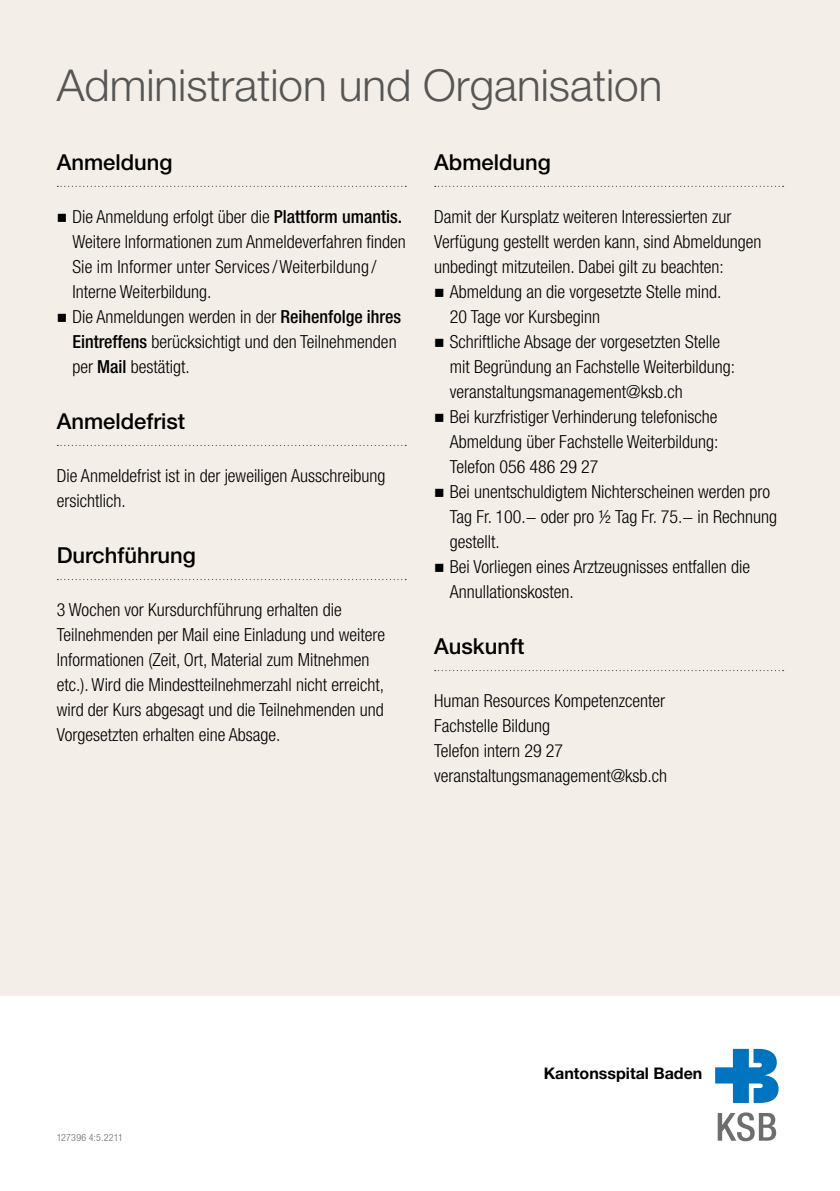
<style>
.page{position:relative;width:840px;height:1191px;background:#fff}
.page>*{position:absolute;margin:0;border:0;box-sizing:border-box;transform-origin:0 0}
.t1{font:300 44px "Helvetica Neue LT Std";color:#565655}
.t2{font:500 22px "Helvetica Neue LT Std";color:#000}
.t3{font:300 condensed 18px/25px "Helvetica Neue LT Std";color:#000}
.t4{font:700 16px "Helvetica Neue LT Std";color:#000}
.t5{font:300 condensed 10px "Helvetica Neue LT Std";letter-spacing:.02em;color:#6e6e6e}
.s1{font-weight:500}
</style>
<div class="page">
<img style="left:839px;top:0;width:1px;height:995px">
<div style="left:0;top:0;width:839px;height:995px;background:#f4eee8"></div>
<svg style="left:715px;top:1048px;width:63px;height:55px"></svg>
<svg style="left:717px;top:1112px;width:58px;height:29px"></svg>
<svg style="left:57px;top:186px;width:349px;height:1px"></svg>
<svg style="left:57px;top:445px;width:349px;height:1px"></svg>
<svg style="left:57px;top:579px;width:349px;height:1px"></svg>
<svg style="left:434px;top:186px;width:349px;height:1px"></svg>
<svg style="left:434px;top:670px;width:349px;height:1px"></svg>
<h1 class="t1" style="left:57px;top:59px;width:606px">Administration und Organisation</h1>
<p class="t2" style="left:57px;top:149px;width:117px">Anmeldung</p>
<p class="t3" style="left:72px;top:204px;width:335px">Die Anmeldung erfolgt über die <span class="s1">Plattform umantis.<br></span>Weitere Informationen zum Anmeldeverfahren finden Sie im Informer unter Services/Weiterbildung / Interne Weiterbildung.<br>Die Anmeldungen werden in der <span class="s1">Reihenfolge ihres Eintreffens</span> berücksichtigt und den Teilnehmenden per <span class="s1">Mail</span> bestätigt.</p>
<p class="t2" style="left:57px;top:408px;width:130px">Anmeldefrist</p>
<p class="t3" style="left:57px;top:463px;width:330px">Die Anmeldefrist ist in der jeweiligen Ausschreibung ersichtlich.</p>
<p class="t2" style="left:57px;top:542px;width:140px">Durchführung</p>
<p class="t3" style="left:57px;top:597px;width:330px">3 Wochen vor Kursdurchführung erhalten die Teilnehmenden per Mail eine Einladung und weitere Informationen (Zeit, Ort, Material zum Mitnehmen etc.). Wird die Mindestteilnehmerzahl nicht erreicht, wird der Kurs abgesagt und die Teilnehmenden und Vorgesetzten erhalten eine Absage.</p>
<p class="t2" style="left:434px;top:149px;width:118px">Abmeldung</p>
<p class="t3" style="left:434px;top:204px;width:299px">Damit der Kursplatz weiteren Interessierten zur</p>
<p class="t3" style="left:434px;top:229px;width:328px">Verfügung gestellt werden kann, sind Abmeldungen</p>
<p class="t3" style="left:434px;top:254px;width:291px">unbedingt mitzuteilen. Dabei gilt zu beachten:</p>
<p class="t3" style="left:449px;top:279px;width:273px">Abmeldung an die vorgesetzte Stelle mind.</p>
<p class="t3" style="left:449px;top:304px;width:152px">20 Tage vor Kursbeginn</p>
<p class="t3" style="left:449px;top:329px;width:272px">Schriftliche Absage der vorgesetzten Stelle</p>
<p class="t3" style="left:449px;top:354px;width:287px">mit Begründung an Fachstelle Weiterbildung:</p>
<p class="t3" style="left:449px;top:379px;width:234px">veranstaltungsmanagement@ksb.ch</p>
<p class="t3" style="left:449px;top:404px;width:269px">Bei kurzfristiger Verhinderung telefonische</p>
<p class="t3" style="left:449px;top:429px;width:270px">Abmeldung über Fachstelle Weiterbildung:</p>
<p class="t3" style="left:449px;top:454px;width:150px">Telefon 056 486 29 27</p>
<p class="t3" style="left:449px;top:479px;width:322px">Bei unentschuldigtem Nichterscheinen werden pro</p>
<p class="t3" style="left:449px;top:504px;width:328px">Tag Fr. 100.− oder pro ½ Tag Fr. 75.− in Rechnung</p>
<p class="t3" style="left:449px;top:529px;width:51px">gestellt.</p>
<p class="t3" style="left:449px;top:554px;width:301px">Bei Vorliegen eines Arztzeugnisses entfallen die</p>
<p class="t3" style="left:449px;top:579px;width:125px">Annullationskosten.</p>
<p class="t2" style="left:434px;top:633px;width:92px">Auskunft</p>
<p class="t3" style="left:434px;top:688px;width:234px">Human Resources Kompetenzcenter<br>Fachstelle Bildung<br>Telefon intern 29 27 veranstaltungsmanagement@ksb.ch</p>
<p class="t5" style="left:57px;top:1131px;width:68px">127396 4:5.2211</p>
<p class="t4" style="left:543px;top:1063px;width:160px">Kantonsspital Baden</p>
</div>
